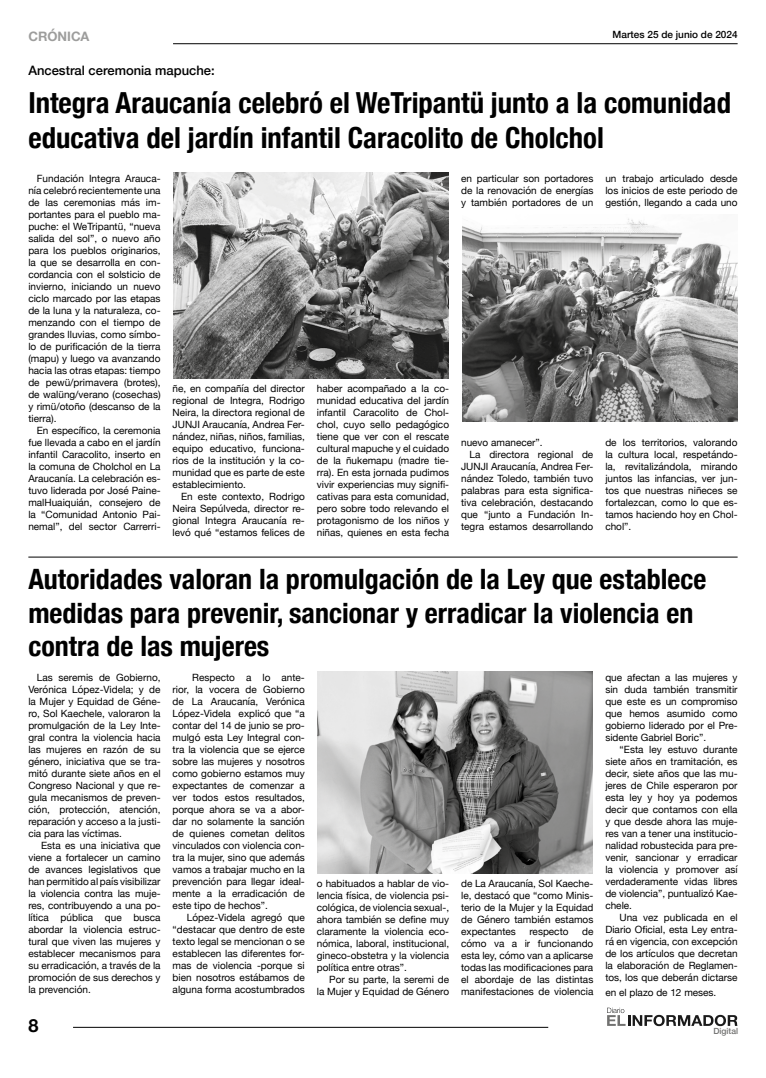
<style>
.page{position:relative;width:766px;height:1078px;background:#fff}
.page>*{position:absolute;margin:0;border:0;box-sizing:border-box;transform-origin:0 0}
.t1{font:700 condensed 29px/34.8px "Helvetica Neue";color:#000}
.t2{font:700 condensed 28px/33.6px "Helvetica Neue";color:#000}
.t3{font:700 18px "Helvetica Neue";color:#000}
.t4{font:500 13px "Helvetica Neue";color:#000}
.t5{font:700 13px "Helvetica Neue";color:#9d9d9c}
.t6{font:10px/12px "Helvetica Neue";color:#000;text-align:justify}
.t7{font:500 10px "Helvetica Neue";color:#000}
.t8{font:500 8.5px "Helvetica Neue";color:#717170}
</style>
<div class="page">
<hr style="left:173px;top:43px;width:564px;height:1px;background:#000">
<hr style="left:73px;top:1026px;width:475px;height:1px;background:#000">
<svg style="left:607px;top:1007px;width:130px;height:18px"></svg>
<hr style="left:28px;top:556px;width:709px;height:1px;background:#000">
<img style="left:317px;top:671px;width:275px;height:202px">
<img style="left:173px;top:172px;width:275px;height:206px">
<img style="left:462px;top:218px;width:275px;height:203px">
<h3 class="t5" style="left:28px;top:26px;width:63px">CRÓNICA</h3>
<h3 class="t4" style="left:28px;top:60px;width:188px">Ancestral ceremonia mapuche:</h3>
<p class="t7" style="left:612px;top:27px;width:126px">Martes 25 de junio de 2024</p>
<h1 class="t1" style="left:28px;top:83px;width:704px">Integra Araucanía celebró el WeTripantü junto a la comunidad educativa del jardín infantil Caracolito de Cholchol</h1>
<p class="t6" style="left:28px;top:173px;width:134px;text-indent:8px">Fundación Integra Arauca&shy;nía celebró recientemente una de las ceremonias más im&shy;portantes para el pueblo ma&shy;puche: el WeTripantü, “nueva salida del sol”, o nuevo año para los pueblos originarios, la que se desarrolla en con&shy;cordancia con el solsticio de invierno, iniciando un nuevo ciclo marcado por las etapas de la luna y la naturaleza, co&shy;menzando con el tiempo de grandes lluvias, como símbo&shy;lo de purificación de la tierra (mapu) y luego va avanzando hacia las otras etapas: tiempo de pewü/primavera (brotes), de walüng/verano (cosechas) y rimü/otoño (descanso de la tierra).</p>
<p class="t6" style="left:28px;top:425px;width:134px;text-indent:8px">En específico, la ceremonia fue llevada a cabo en el jardín infantil Caracolito, inserto en la comuna de Cholchol en La Araucanía. La celebración es&shy;tuvo liderada por José Paine&shy;malHuaiquián, consejero de la “Comunidad Antonio Pai&shy;nemal”, del sector Carrerri-</p>
<p class="t6" style="left:461px;top:173px;width:134px">en particular son portadores de la renovación de energías y también portadores de un</p>
<p class="t6" style="left:605px;top:173px;width:134px">un trabajo articulado desde los inicios de este periodo de gestión, llegando a cada uno</p>
<p class="t6" style="left:172px;top:383px;width:134px">ñe, en compañía del director regional de Integra, Rodrigo Neira, la directora regional de JUNJI Araucanía, Andrea Fer&shy;nández, niñas, niños, familias, equipo educativo, funciona&shy;rios de la institución y la co&shy;munidad que es parte de este establecimiento.</p>
<p class="t6" style="left:172px;top:491px;width:134px;text-indent:8px">En este contexto, Rodrigo Neira Sepúlveda, director re&shy;gional Integra Araucanía re&shy;levó qué “estamos felices de</p>
<p class="t6" style="left:317px;top:383px;width:134px">haber acompañado a la co&shy;munidad educativa del jardín infantil Caracolito de Chol&shy;chol, cuyo sello pedagógico tiene que ver con el rescate cultural mapuche y el cuidado de la ñukemapu (madre tie&shy;rra). En esta jornada pudimos vivir experiencias muy signifi&shy;cativas para esta comunidad, pero sobre todo relevando el protagonismo de los niños y niñas, quienes en esta fecha</p>
<p class="t6" style="left:461px;top:437px;width:83px">nuevo amanecer”.</p>
<p class="t6" style="left:469px;top:449px;width:125px">La directora regional de</p>
<p class="t6" style="left:461px;top:461px;width:134px">JUNJI Araucanía, Andrea Fer-</p>
<p class="t6" style="left:461px;top:473px;width:134px">nández Toledo, también tuvo</p>
<p class="t6" style="left:461px;top:485px;width:134px">palabras para esta significa-</p>
<p class="t6" style="left:461px;top:497px;width:134px">tiva celebración, destacando</p>
<p class="t6" style="left:461px;top:509px;width:134px">que “junto a Fundación In-</p>
<p class="t6" style="left:461px;top:521px;width:134px">tegra estamos desarrollando</p>
<p class="t6" style="left:605px;top:437px;width:134px">de los territorios, valorando la cultura local, respetándo&shy;la, revitalizándola, mirando juntos las infancias, ver jun&shy;tos que nuestras niñeces se fortalezcan, como lo que es&shy;tamos haciendo hoy en Chol&shy;chol”.</p>
<h2 class="t2" style="left:28px;top:560px;width:679px">Autoridades valoran la promulgación de la Ley que establece medidas para prevenir, sancionar y erradicar la violencia en contra de las mujeres</h2>
<p class="t6" style="left:28px;top:671px;width:134px;text-indent:8px">Las seremis de Gobierno, Verónica López-Videla; y de la Mujer y Equidad de Géne&shy;ro, Sol Kaechele, valoraron la promulgación de la Ley Inte&shy;gral contra la violencia hacia las mujeres en razón de su género, iniciativa que se tra&shy;mitó durante siete años en el Congreso Nacional y que re&shy;gula mecanismos de preven&shy;ción, protección, atención, reparación y acceso a la justi&shy;cia para las víctimas.</p>
<p class="t6" style="left:28px;top:839px;width:134px;text-indent:13px">Esta es una iniciativa que viene a fortalecer un camino de avances legislativos que han permitido al país visibilizar la violencia contra las muje&shy;res, contribuyendo a una po&shy;lítica pública que busca abordar la violencia estruc&shy;tural que viven las mujeres y establecer mecanismos para su erradicación, a través de la promoción de sus derechos y la prevención.</p>
<p class="t6" style="left:172px;top:671px;width:134px;text-indent:20px">Respecto a lo ante&shy;rior, la vocera de Gobierno de La Araucanía, Verónica López-Videla explicó que “a contar del 14 de junio se pro&shy;mulgó esta Ley Integral con&shy;tra la violencia que se ejerce sobre las mujeres y nosotros como gobierno estamos muy expectantes de comenzar a ver todos estos resultados, porque ahora se va a abor&shy;dar no solamente la sanción de quienes cometan delitos vinculados con violencia con&shy;tra la mujer, sino que además vamos a trabajar mucho en la prevención para llegar ideal&shy;mente a la erradicación de este tipo de hechos”.</p>
<p class="t6" style="left:172px;top:911px;width:134px;text-indent:14px">López-Videla agregó que “destacar que dentro de este texto legal se mencionan o se establecen las diferentes for&shy;mas de violencia -porque si bien nosotros estábamos de alguna forma acostumbrados</p>
<p class="t6" style="left:317px;top:877px;width:134px">o habituados a hablar de vio&shy;lencia física, de violencia psi&shy;cológica, de violencia sexual-, ahora también se define muy claramente la violencia eco&shy;nómica, laboral, institucional, gineco-obstetra y la violencia política entre otras”.</p>
<p class="t6" style="left:317px;top:973px;width:134px;text-align:right">Por su parte, la seremi de<br>la Mujer y Equidad de Género</p>
<p class="t6" style="left:461px;top:877px;width:134px">de La Araucanía, Sol Kaeche&shy;le, destacó que “como Minis&shy;terio de la Mujer y la Equidad de Género también estamos expectantes</p>
<p class="t6" style="left:461px;top:925px;width:134px;text-indent:121px">de cómo va a ir funcionando esta ley, cómo van a aplicarse todas las modificaciones para el abordaje de las distintas manifestaciones de violencia</p>
<p class="t6" style="left:529px;top:925px;width:41px">respecto</p>
<p class="t6" style="left:605px;top:671px;width:134px">que afectan a las mujeres y sin duda también transmitir que este es un compromiso que hemos asumido como gobierno liderado por el Pre&shy;sidente Gabriel Boric”.</p>
<p class="t6" style="left:605px;top:743px;width:134px;text-indent:14px">“Esta ley estuvo durante siete años en tramitación, es decir, siete años que las mu&shy;jeres de Chile esperaron por esta ley y hoy ya podemos decir que contamos con ella y que desde ahora las muje&shy;res van a tener una institucio&shy;nalidad robustecida para pre&shy;venir, sancionar y erradicar la violencia y promover así verdaderamente vidas libres de violencia”, puntualizó Kae&shy;chele.</p>
<p class="t6" style="left:605px;top:911px;width:134px;text-indent:14px">Una vez publicada en el Diario Oficial, esta Ley entra&shy;rá en vigencia, con excepción de los artículos que decretan la elaboración de Reglamen&shy;tos, los que deberán dictarse</p>
<p class="t6" style="left:605px;top:986px;width:112px">en el plazo de 12 meses.</p>
<h3 class="t3" style="left:28px;top:1011px;width:12px">8</h3>
<p class="t8" style="left:713px;top:1023px;width:26px">Digital</p>
</div>
